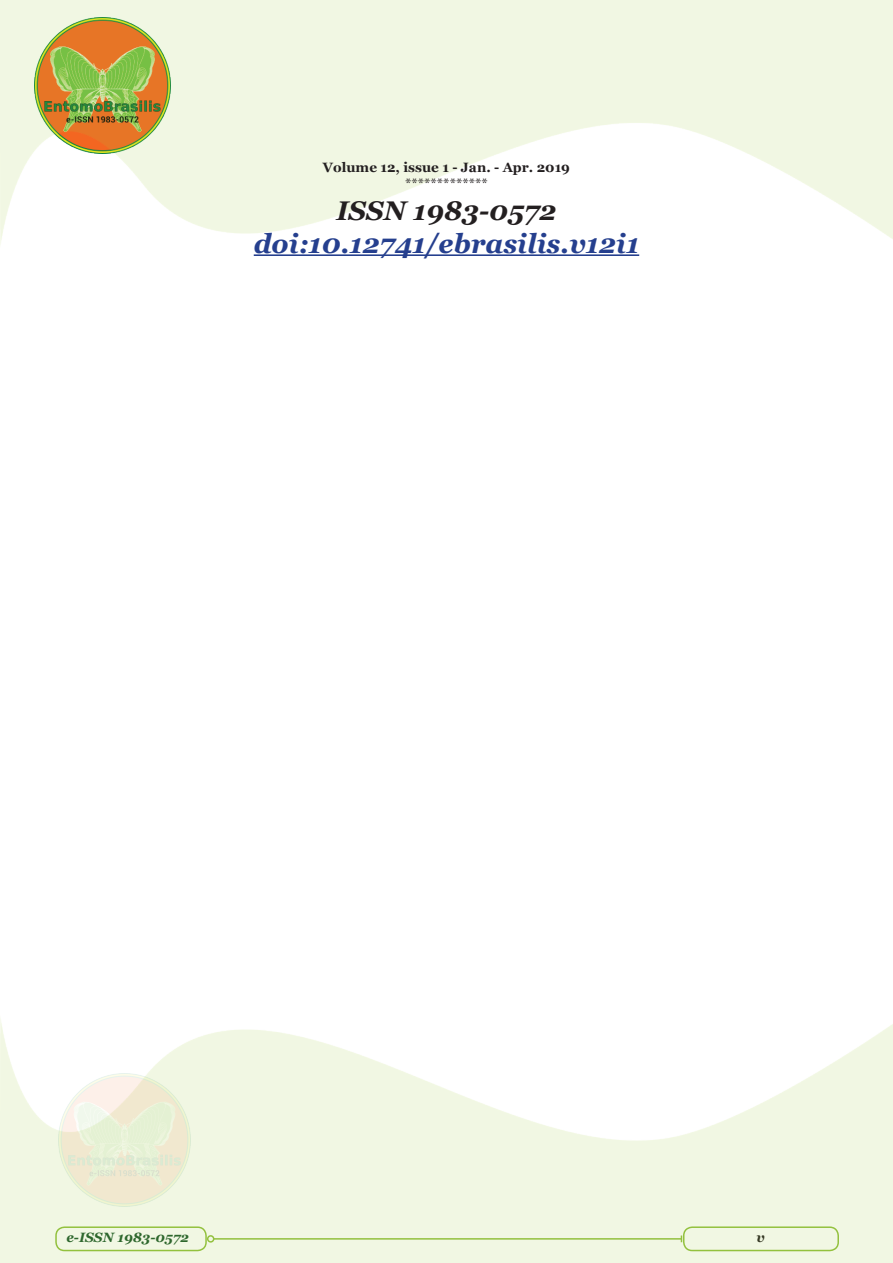
<style>
.page{position:relative;width:893px;height:1263px;background:#fff}
.page>*{position:absolute;margin:0;border:0;box-sizing:border-box;transform-origin:0 0}
.t1{font:italic 700 27px "Georgia";color:#253f8e}
.t2{font:italic 700 27px "Georgia";color:#231f20}
.t3{font:700 13.5px "Georgia";color:#231f20}
.t4{font:italic 700 13.5px "Georgia";color:#19552a}
.t5{font:13.5px "Georgia";color:#231f20}
.t6{font:italic 700 13.5px "Georgia";color:#231f20}
</style>
<div class="page">
<img style="left:0;top:1018px;width:893px;height:245px">
<img style="left:34px;top:17px;width:137px;height:137px">
<div style="left:55px;top:1226px;width:152px;height:25px;border:2px solid #90bf3e;border-radius:9px"></div>
<div style="left:683px;top:1226px;width:156px;height:25px;border:2px solid #90bf3e;border-radius:9px"></div>
<hr style="left:214px;top:1238px;width:467px;height:1px;background:#90bf3e">
<div style="left:207px;top:1235px;width:7px;height:7px;border:2px solid #90bf3e;border-radius:50%"></div>
<img style="left:58px;top:1073px;width:133px;height:133px">
<hr style="left:254px;top:254px;width:385px;height:2px;background:#253f8e">
<p class="t3" style="left:323px;top:158px;width:249px">Volume 12, issue 1 - Jan. - Apr. 2019</p>
<p class="t5" style="left:405px;top:175px;width:84px">*************</p>
<p class="t2" style="left:336px;top:194px;width:222px">ISSN 1983-0572</p>
<p class="t1" style="left:254px;top:226px;width:387px">doi:10.12741/ebrasilis.v12i1</p>
<p class="t4" style="left:66px;top:1229px;width:124px">e-ISSN 1983-0572</p>
<p class="t6" style="left:756px;top:1229px;width:10px">v</p>
</div>
